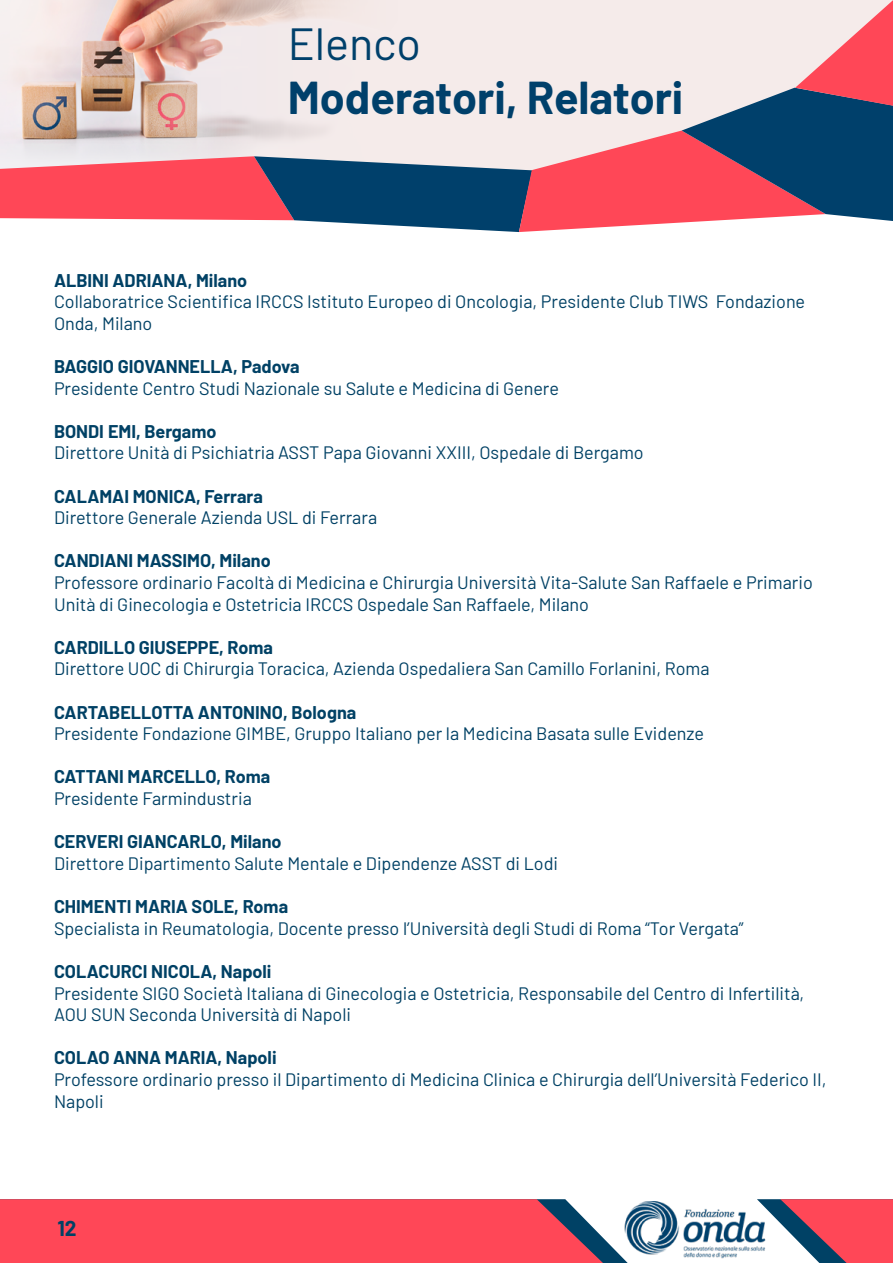
<style>
.page{position:relative;width:893px;height:1263px;background:#fff}
.page>*{position:absolute;margin:0;border:0;box-sizing:border-box;transform-origin:0 0}
.t1{font:700 45px "Barlow";color:#00406b}
.t2{font:45px "Barlow";color:#00406b}
.t3{font:700 21px "Barlow";color:#004165}
.t4{font:18px/21.6px "Barlow";color:#004165}
.t5{font:700 18px "Barlow";color:#004165}
</style>
<div class="page">
<img style="left:648px;top:1201px;width:109px;height:58px">
<svg style="left:0;top:1199px;width:648px;height:64px;background:#f05262"></svg>
<svg style="left:757px;top:1199px;width:136px;height:64px"></svg>
<svg style="left:0;top:0;width:893px;height:232px;background:#cba9b1"></svg>
<h1 class="t2" style="left:288px;top:11px;width:135px">Elenco</h1>
<h1 class="t1" style="left:288px;top:65px;width:397px">Moderatori, Relatori</h1>
<p class="t5" style="left:54px;top:267px;width:195px">ALBINI ADRIANA, Milano</p>
<p class="t4" style="left:54px;top:290px;width:753px">Collaboratrice Scientifica IRCCS Istituto Europeo di Oncologia, Presidente Club TIWS Fondazione<br>Onda, Milano</p>
<p class="t5" style="left:54px;top:353px;width:247px">BAGGIO GIOVANNELLA, Padova</p>
<p class="t4" style="left:54px;top:376px;width:506px">Presidente Centro Studi Nazionale su Salute e Medicina di Genere</p>
<p class="t5" style="left:54px;top:418px;width:164px">BONDI EMI, Bergamo</p>
<p class="t4" style="left:54px;top:441px;width:591px">Direttore Unità di Psichiatria ASST Papa Giovanni XXIII, Ospedale di Bergamo</p>
<p class="t5" style="left:54px;top:483px;width:210px">CALAMAI MONICA, Ferrara</p>
<p class="t4" style="left:54px;top:506px;width:325px">Direttore Generale Azienda USL di Ferrara</p>
<p class="t5" style="left:54px;top:548px;width:218px">CANDIANI MASSIMO, Milano</p>
<p class="t4" style="left:54px;top:570px;width:760px">Professore ordinario Facoltà di Medicina e Chirurgia Università Vita-Salute San Raffaele e Primario<br>Unità di Ginecologia e Ostetricia IRCCS Ospedale San Raffaele, Milano</p>
<p class="t5" style="left:54px;top:634px;width:221px">CARDILLO GIUSEPPE, Roma</p>
<p class="t4" style="left:54px;top:657px;width:657px">Direttore UOC di Chirurgia Toracica, Azienda Ospedaliera San Camillo Forlanini, Roma</p>
<p class="t5" style="left:54px;top:699px;width:304px">CARTABELLOTTA ANTONINO, Bologna</p>
<p class="t4" style="left:54px;top:722px;width:652px">Presidente Fondazione GIMBE, Gruppo Italiano per la Medicina Basata sulle Evidenze</p>
<p class="t5" style="left:54px;top:764px;width:218px">CATTANI MARCELLO, Roma</p>
<p class="t4" style="left:54px;top:786px;width:199px">Presidente Farmindustria</p>
<p class="t5" style="left:54px;top:828px;width:229px">CERVERI GIANCARLO, Milano</p>
<p class="t4" style="left:54px;top:851px;width:506px">Direttore Dipartimento Salute Mentale e Dipendenze ASST di Lodi</p>
<p class="t5" style="left:54px;top:893px;width:236px">CHIMENTI MARIA SOLE, Roma</p>
<p class="t4" style="left:54px;top:916px;width:691px">Specialista in Reumatologia, Docente presso l’Università degli Studi di Roma “Tor Vergata”</p>
<p class="t5" style="left:54px;top:958px;width:219px">COLACURCI NICOLA, Napoli</p>
<p class="t4" style="left:54px;top:981px;width:752px">Presidente SIGO Società Italiana di Ginecologia e Ostetricia, Responsabile del Centro di Infertilità,<br>AOU SUN Seconda Università di Napoli</p>
<p class="t5" style="left:54px;top:1044px;width:224px">COLAO ANNA MARIA, Napoli</p>
<p class="t4" style="left:54px;top:1067px;width:774px">Professore ordinario presso il Dipartimento di Medicina Clinica e Chirurgia dell’Università Federico II,<br>Napoli</p>
<p class="t3" style="left:57px;top:1213px;width:21px">12</p>
</div>
